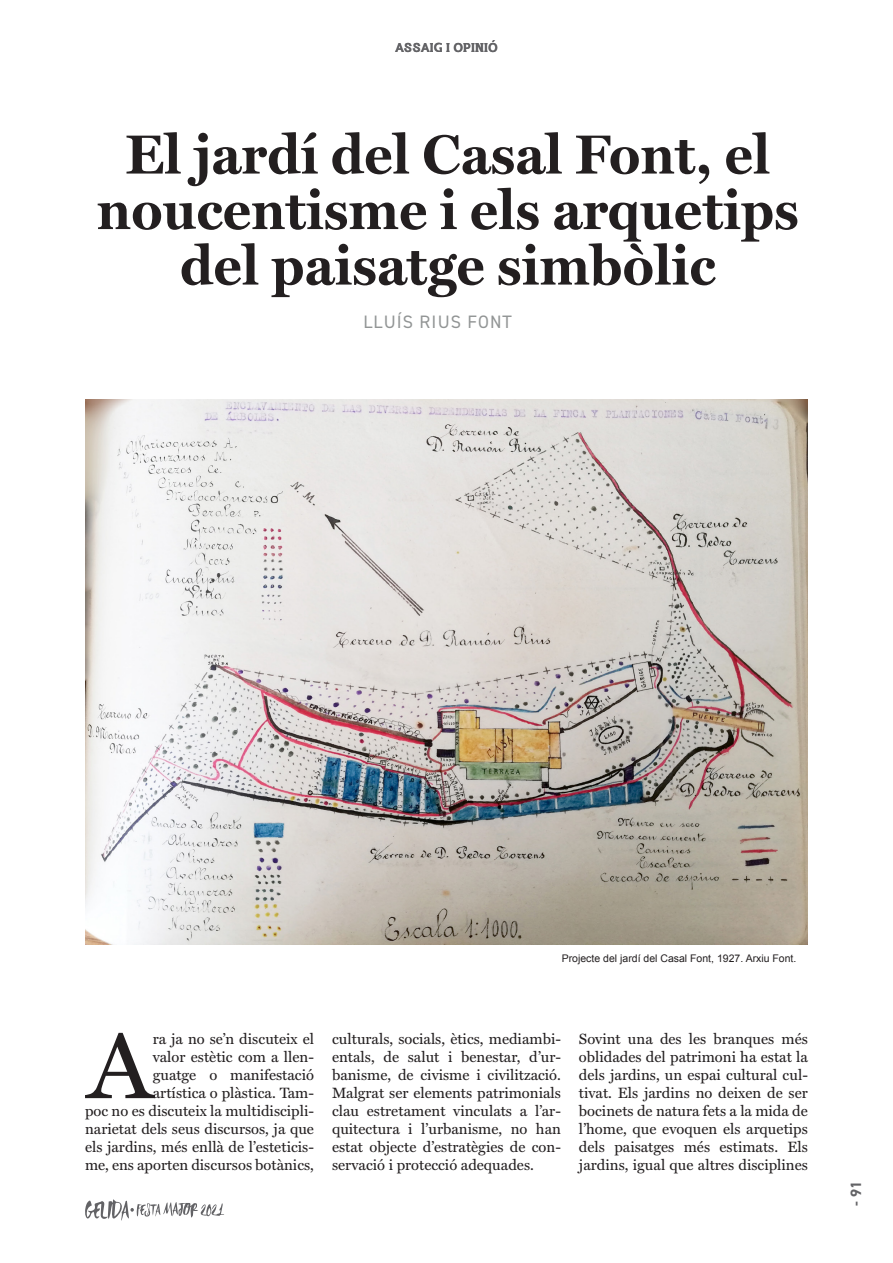
<style>
.page{position:relative;width:893px;height:1263px;background:#fff}
.page>*{position:absolute;margin:0;border:0;box-sizing:border-box;transform-origin:0 0}
.Text_Article{font:94.05px "Miller Text Roman";color:#231f20}
.Text_Article-2{font:700 55.5px/55.5px "Miller Text";color:#231f20;text-align:center}
.Text_Article-3{font:18px "DIN2014";letter-spacing:.06em;color:#929595}
.Text_Article-4{font:15px/18px "Miller Text Roman";color:#231f20;text-align:justify}
.t1{font:700 15px "DIN2014";color:#636366}
.Text_Article-5{font:700 12px "Musket";color:#636366}
.Text_Article-6{font:10.5px "Arial";color:#231f20}
</style>
<div class="page">
<svg style="left:85px;top:1199px;width:139px;height:21px"></svg>
<img style="left:86px;top:400px;width:721px;height:545px">
<p class="Text_Article-5" style="left:395px;top:40px;width:104px">ASSAIG I OPINIÓ</p>
<p class="Text_Article-2" style="left:97px;top:126px;width:704px">El jardí del Casal Font, el noucentisme i els arquetips del paisatge simbòlic</p>
<p class="Text_Article-3" style="left:363px;top:311px;width:150px">LLUÍS RIUS FONT</p>
<p class="Text_Article-6" style="left:562px;top:952px;width:236px">Projecte del jardí del Casal Font, 1927. Arxiu Font.</p>
<p class="Text_Article" style="left:87px;top:1010px;width:67px">A</p>
<p class="Text_Article-4" style="left:85px;top:1030px;width:230px;text-align:right">ra ja no se’n discuteix el<br>valor estètic com a llen-<br>guatge o manifestació<br>artística o plàstica. Tam-<br>poc no es discuteix la multidiscipli&shy;narietat dels seus discursos, ja que els jardins, més enllà de l’esteticis&shy;me, ens aporten discursos botànics,</p>
<p class="Text_Article-4" style="left:332px;top:1030px;width:230px">culturals, socials, ètics, mediambi&shy;entals, de salut i benestar, d’ur&shy;banisme, de civisme i civilització.<br>Malgrat ser elements patrimonials clau estretament vinculats a l’ar&shy;quitectura i l’urbanisme, no han estat objecte d’estratègies de con&shy;servació i protecció adequades.</p>
<p class="Text_Article-4" style="left:579px;top:1030px;width:230px">Sovint una des les branques més oblidades del patrimoni ha estat la dels jardins, un espai cultural cul&shy;tivat. Els jardins no deixen de ser bocinets de natura fets a la mida de l’home, que evoquen els arquetips dels paisatges més estimats. Els jardins, igual que altres disciplines</p>
<p class="t1" style="left:846px;top:1206px;width:26px;rotate:-90deg">- 91</p>
</div>
